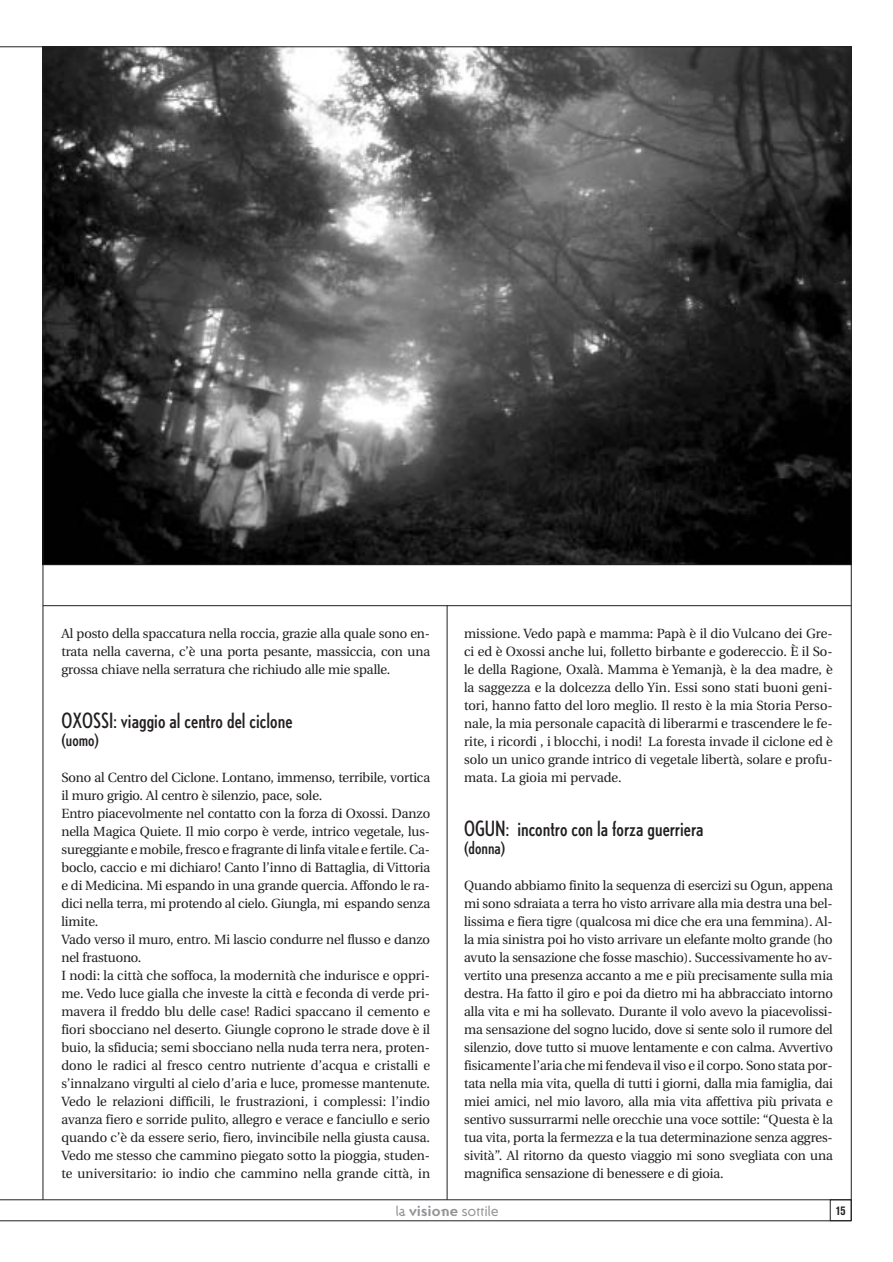
<style>
.page{position:relative;width:893px;height:1262px;background:#fff}
.page>*{position:absolute;margin:0;border:0;box-sizing:border-box;transform-origin:0 0}
.t1{font:condensed 21px "Nobel";color:#231f1f}
.t2{font:condensed 18px "Nobel";color:#231f1f}
.t3{font:17.25px/18px "Utopia Headline";color:#231f1f;text-align:justify}
.t4{font:15px "Ottomat";letter-spacing:-.02em;color:#939497}
.t5{font:700 condensed 12.75px "Akzidenz Grotesk BE";color:#231f1f}
.s1{font-weight:700}
</style>
<div class="page">
<img style="left:44px;top:48px;width:807px;height:516px">
<hr style="left:43px;top:564px;width:808px;height:1px;background:#231f1f">
<hr style="left:43px;top:605px;width:808px;height:1px;background:#231f1f">
<hr style="left:851px;top:47px;width:1px;height:1173px;background:#231f1f">
<hr style="left:43px;top:47px;width:1px;height:1152px;background:#231f1f">
<hr style="left:447px;top:605px;width:1px;height:594px;background:#231f1f">
<hr style="left:0;top:1220px;width:851px;height:1px;background:#231f1f">
<div style="left:830px;top:1199px;width:21px;height:21px;border:1px solid #231f1f"></div>
<hr style="left:0;top:47px;width:851px;height:1px;background:#231f1f">
<hr style="left:0;top:1199px;width:851px;height:1px;background:#231f1f">
<p class="t3" style="left:61px;top:623px;width:370px">Al posto della spaccatura nella roccia, grazie alla quale sono en&shy;trata nella caverna, c’è una porta pesante, massiccia, con una grossa chiave nella serratura che richiudo alle mie spalle.</p>
<p class="t1" style="left:61px;top:713px;width:232px">OXOSSI: viaggio al centro del ciclone</p>
<p class="t2" style="left:61px;top:733px;width:39px">(uomo)</p>
<p class="t3" style="left:61px;top:767px;width:370px;text-align:left">Sono al Centro del Ciclone. Lontano, immenso, terribile, vortica il muro grigio. Al centro è silenzio, pace, sole.<br>Entro piacevolmente nel contatto con la forza di Oxossi. Danzo nella Magica Quiete. Il mio corpo è verde, intrico vegetale, lus&shy;sureggiante e mobile, fresco e fragrante di linfa vitale e fertile. Ca&shy;boclo, caccio e mi dichiaro! Canto l’inno di Battaglia, di Vittoria e di Medicina. Mi espando in una grande quercia. Affondo le ra&shy;dici nella terra, mi protendo al cielo. Giungla, mi espando senza limite.<br>Vado verso il muro, entro. Mi lascio condurre nel flusso e danzo nel frastuono.<br>I nodi: la città che soffoca, la modernità che indurisce e oppri&shy;me. Vedo luce gialla che investe la città e feconda di verde pri&shy;mavera il freddo blu delle case! Radici spaccano il cemento e fiori sbocciano nel deserto. Giungle coprono le strade dove è il buio, la sfiducia; semi sbocciano nella nuda terra nera, proten&shy;dono le radici al fresco centro nutriente d’acqua e cristalli e s’innalzano virgulti al cielo d’aria e luce, promesse mantenute.<br>Vedo le relazioni difficili, le frustrazioni, i complessi: l’indio avanza fiero e sorride pulito, allegro e verace e fanciullo e serio quando c’è da essere serio, fiero, invincibile nella giusta causa.<br>Vedo me stesso che cammino piegato sotto la pioggia, studen&shy;te universitario: io indio che cammino nella grande città, in</p>
<p class="t3" style="left:464px;top:623px;width:370px">missione. Vedo papà e mamma: Papà è il dio Vulcano dei Gre&shy;ci ed è Oxossi anche lui, folletto birbante e godereccio. È il So&shy;le della Ragione, Oxalà. Mamma è Yemanjà, è la dea madre, è la saggezza e la dolcezza dello Yin. Essi sono stati buoni geni&shy;tori, hanno fatto del loro meglio. Il resto è la mia Storia Perso&shy;nale, la mia personale capacità di liberarmi e trascendere le fe&shy;rite, i ricordi , i blocchi, i nodi! La foresta invade il ciclone ed è solo un unico grande intrico di vegetale libertà, solare e profu&shy;mata. La gioia mi pervade.</p>
<p class="t1" style="left:464px;top:821px;width:241px">OGUN: incontro con la forza guerriera</p>
<p class="t2" style="left:464px;top:841px;width:43px">(donna)</p>
<p class="t3" style="left:464px;top:875px;width:370px">Quando abbiamo finito la sequenza di esercizi su Ogun, appena mi sono sdraiata a terra ho visto arrivare alla mia destra una bel&shy;lissima e fiera tigre (qualcosa mi dice che era una femmina). Al&shy;la mia sinistra poi ho visto arrivare un elefante molto grande (ho avuto la sensazione che fosse maschio). Successivamente ho av&shy;vertito una presenza accanto a me e più precisamente sulla mia destra. Ha fatto il giro e poi da dietro mi ha abbracciato intorno alla vita e mi ha sollevato. Durante il volo avevo la piacevolissi&shy;ma sensazione del sogno lucido, dove si sente solo il rumore del silenzio, dove tutto si muove lentamente e con calma. Avvertivo fisicamente l’aria che mi fendeva il viso e il corpo. Sono stata por&shy;tata nella mia vita, quella di tutti i giorni, dalla mia famiglia, dai miei amici, nel mio lavoro, alla mia vita affettiva più privata e sentivo sussurrarmi nelle orecchie una voce sottile: “Questa è la tua vita, porta la fermezza e la tua determinazione senza aggres&shy;sività”. Al ritorno da questo viaggio mi sono svegliata con una magnifica sensazione di benessere e di gioia.</p>
<p class="t4" style="left:395px;top:1205px;width:105px">la <span class="s1">visione</span> sottile</p>
<p class="t5" style="left:835px;top:1205px;width:11px">15</p>
</div>
